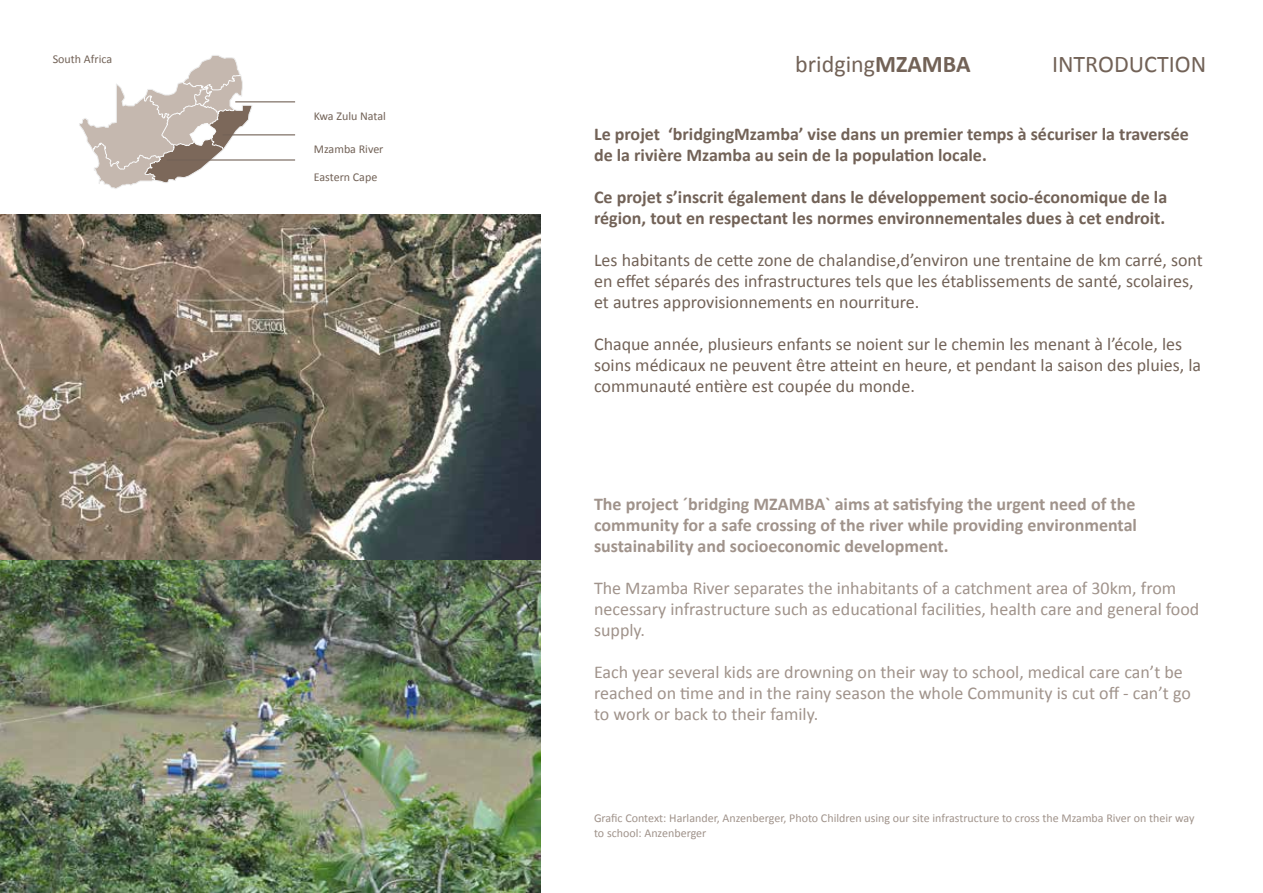
<style>
.page{position:relative;width:1263px;height:893px;background:#fff}
.page>*{position:absolute;margin:0;border:0;box-sizing:border-box;transform-origin:0 0}
.t1{font:24px "Calibri";color:#726257}
.t2{font:18px/21px "Calibri";color:#726257}
.t3{font:18px/21px "Calibri";color:#a0938b}
.t4{font:700 18px/21px "Calibri";color:#726257}
.t5{font:700 18px/21px "Calibri";color:#a0938b;text-align:justify}
.t6{font:12px/15px "Calibri";color:#a0938b}
.t7{font:12px "Calibri";color:#726257}
.s1{font-weight:700}
</style>
<div class="page">
<img style="left:0;top:215px;width:540px;height:346px">
<img style="left:0;top:561px;width:540px;height:332px">
<svg style="left:79px;top:55px;width:173px;height:134px"></svg>
<hr style="left:223px;top:134px;width:72px;height:1px;background:#726257">
<hr style="left:235px;top:101px;width:60px;height:1px;background:#726257">
<hr style="left:167px;top:159px;width:128px;height:2px;background:#726257">
<p class="t7" style="left:53px;top:52px;width:61px">South Africa</p>
<p class="t7" style="left:314px;top:108px;width:74px">Kwa Zulu Natal</p>
<p class="t7" style="left:314px;top:142px;width:71px">Mzamba River</p>
<p class="t7" style="left:314px;top:169px;width:65px">Eastern Cape</p>
<h1 class="t1" style="left:795px;top:49px;width:177px">bridging<span class="s1">MZAMBA</span></h1>
<h1 class="t1" style="left:1052px;top:49px;width:156px">INTRODUCTION</h1>
<p class="t4" style="left:594px;top:122px;width:596px">Le projet ‘bridgingMzamba’ vise dans un premier temps à sécuriser la traversée de la rivière Mzamba au sein de la population locale.</p>
<p class="t4" style="left:594px;top:185px;width:575px">Ce projet s’inscrit également dans le développement socio-économique de la région, tout en respectant les normes environnementales dues à cet endroit.</p>
<p class="t2" style="left:594px;top:248px;width:610px">Les habitants de cette zone de chalandise,d’environ une trentaine de km carré, sont en effet séparés des infrastructures tels que les établissements de santé, scolaires, et autres approvisionnements en nourriture.</p>
<p class="t2" style="left:594px;top:332px;width:609px">Chaque année, plusieurs enfants se noient sur le chemin les menant à l’école, les soins médicaux ne peuvent être atteint en heure, et pendant la saison des pluies, la communauté entière est coupée du monde.</p>
<p class="t5" style="left:594px;top:493px;width:544px">The project ´bridging MZAMBA` aims at satisfying the urgent need of the community for a safe crossing of the river while providing environmental sustainability and socioeconomic development.</p>
<p class="t3" style="left:594px;top:577px;width:607px">The Mzamba River separates the inhabitants of a catchment area of 30km, from necessary infrastructure such as educational facilities, health care and general food supply.</p>
<p class="t3" style="left:594px;top:661px;width:598px">Each year several kids are drowning on their way to school, medical care can’t be reached on time and in the rainy season the whole Community is cut off - can’t go to work or back to their family.</p>
<p class="t6" style="left:594px;top:810px;width:602px">Grafic Context: Harlander, Anzenberger, Photo Children using our site infrastructure to cross the Mzamba River on their way to school: Anzenberger</p>
</div>
